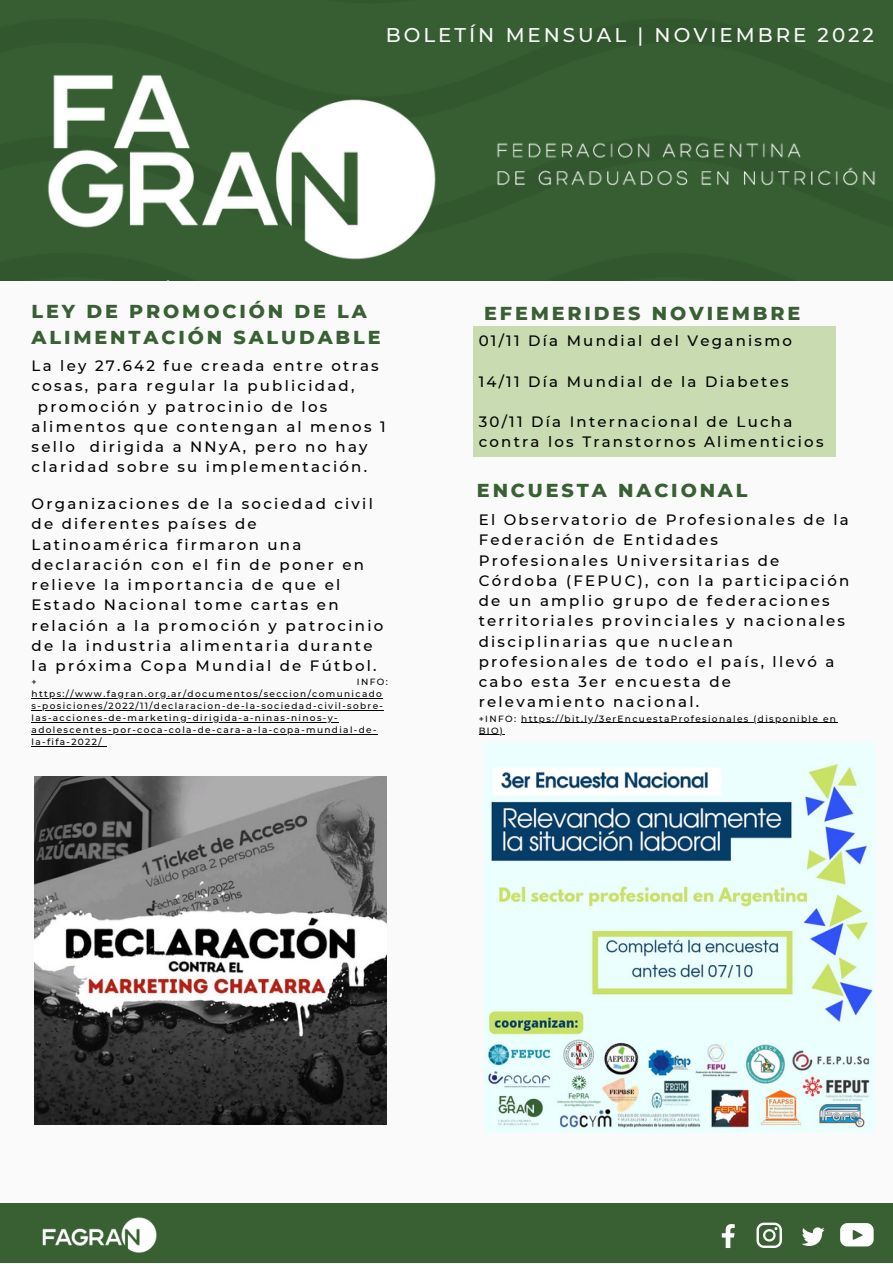
<style>
.page{position:relative;width:893px;height:1264px;background:#fff}
.page>*{position:absolute;margin:0;border:0;box-sizing:border-box;transform-origin:0 0}
.t1{font:500 19.8px "Montserrat";letter-spacing:.15em;color:#fafafa}
.t2{font:800 19.05px/25.8px "Montserrat";letter-spacing:.15em;color:#386033}
.t3{font:500 15px/20.2px "Montserrat";letter-spacing:.15em;color:#000}
.t4{font:500 9px/12px "Montserrat";letter-spacing:.15em;color:#000}
</style>
<div class="page">
<div style="left:501px;top:0;width:391px;height:138px;background:#375e32"></div>
<img style="left:0;top:0;width:501px;height:281px">
<div style="left:0;top:281px;width:892px;height:941px;background:#fafafa"></div>
<div style="left:0;top:1203px;width:892px;height:59px;background:#386033"></div>
<img style="left:289px;top:138px;width:603px;height:216px">
<img style="left:42px;top:1217px;width:115px;height:36px">
<svg style="left:840px;top:1223px;width:33px;height:23px"></svg>
<svg style="left:802px;top:1227px;width:22px;height:18px"></svg>
<svg style="left:756px;top:1222px;width:25px;height:25px"></svg>
<svg style="left:721px;top:1224px;width:13px;height:23px"></svg>
<div style="left:474px;top:326px;width:361px;height:131px;background:#c9dbb0"></div>
<img style="left:35px;top:776px;width:351px;height:347px">
<img style="left:484px;top:742px;width:390px;height:390px">
<hr style="left:32px;top:698px;width:351px;height:1px;background:#000">
<hr style="left:32px;top:710px;width:352px;height:1px;background:#000">
<hr style="left:32px;top:722px;width:307px;height:1px;background:#000">
<hr style="left:32px;top:734px;width:346px;height:1px;background:#000">
<hr style="left:32px;top:746px;width:71px;height:1px;background:#000">
<hr style="left:521px;top:722px;width:316px;height:1px;background:#000">
<svg style="left:479px;top:734px;width:25px;height:1px"></svg>
<h1 class="t1" style="left:386px;top:22px;width:489px">BOLETÍN MENSUAL | NOVIEMBRE 2022</h1>
<p class="t2" style="left:32px;top:298px;width:350px">LEY DE PROMOCIÓN DE LA<br>ALIMENTACIÓN SALUDABLE</p>
<p class="t3" style="left:32px;top:356px;width:348px">La ley 27.642 fue creada entre otras</p>
<p class="t3" style="left:32px;top:376px;width:324px">cosas, para regular la publicidad,</p>
<p class="t3" style="left:38px;top:396px;width:291px">promoción y patrocinio de los</p>
<p class="t3" style="left:32px;top:416px;width:355px">alimentos que contengan al menos 1</p>
<p class="t3" style="left:32px;top:436px;width:337px">sello dirigida a NNyA, pero no hay</p>
<p class="t3" style="left:32px;top:457px;width:337px">claridad sobre su implementación.</p>
<p class="t3" style="left:32px;top:493px;width:353px">Organizaciones de la sociedad civil de diferentes países de<br>Latinoamérica firmaron una declaración con el fin de poner en relieve la importancia de que el<br>Estado Nacional tome cartas en relación a la promoción y patrocinio de la industria alimentaria durante la próxima Copa Mundial de Fútbol.</p>
<p class="t4" style="left:32px;top:676px;width:7px">+</p>
<p class="t4" style="left:32px;top:676px;width:357px;text-indent:325px">INFO: https://www.fagran.org.ar/documentos/seccion/comunicado s-posiciones/2022/11/declaracion-de-la-sociedad-civil-sobre&shy;las-acciones-de-marketing-dirigida-a-ninas-ninos-y&shy;adolescentes-por-coca-cola-de-cara-a-la-copa-mundial-de&shy;la-fifa-2022/</p>
<p class="t2" style="left:484px;top:300px;width:318px">EFEMERIDES NOVIEMBRE</p>
<p class="t3" style="left:478px;top:330px;width:315px">01/11 Día Mundial del Veganismo</p>
<p class="t3" style="left:478px;top:371px;width:311px">14/11 Día Mundial de la Diabetes</p>
<p class="t3" style="left:478px;top:411px;width:346px">30/11 Día Internacional de Lucha contra los Transtornos Alimenticios</p>
<p class="t2" style="left:477px;top:477px;width:272px">ENCUESTA NACIONAL</p>
<p class="t3" style="left:478px;top:509px;width:372px">El Observatorio de Profesionales de la<br>Federación de Entidades<br>Profesionales Universitarias de<br>Córdoba (FEPUC), con la participación de un amplio grupo de federaciones territoriales provinciales y nacionales disciplinarias que nuclean profesionales de todo el país, llevó a cabo esta 3er encuesta de relevamiento nacional.</p>
<p class="t4" style="left:478px;top:712px;width:359px">+INFO: https://bit.ly/3erEncuestaProfesionales (disponible en<br>BIO)</p>
</div>
